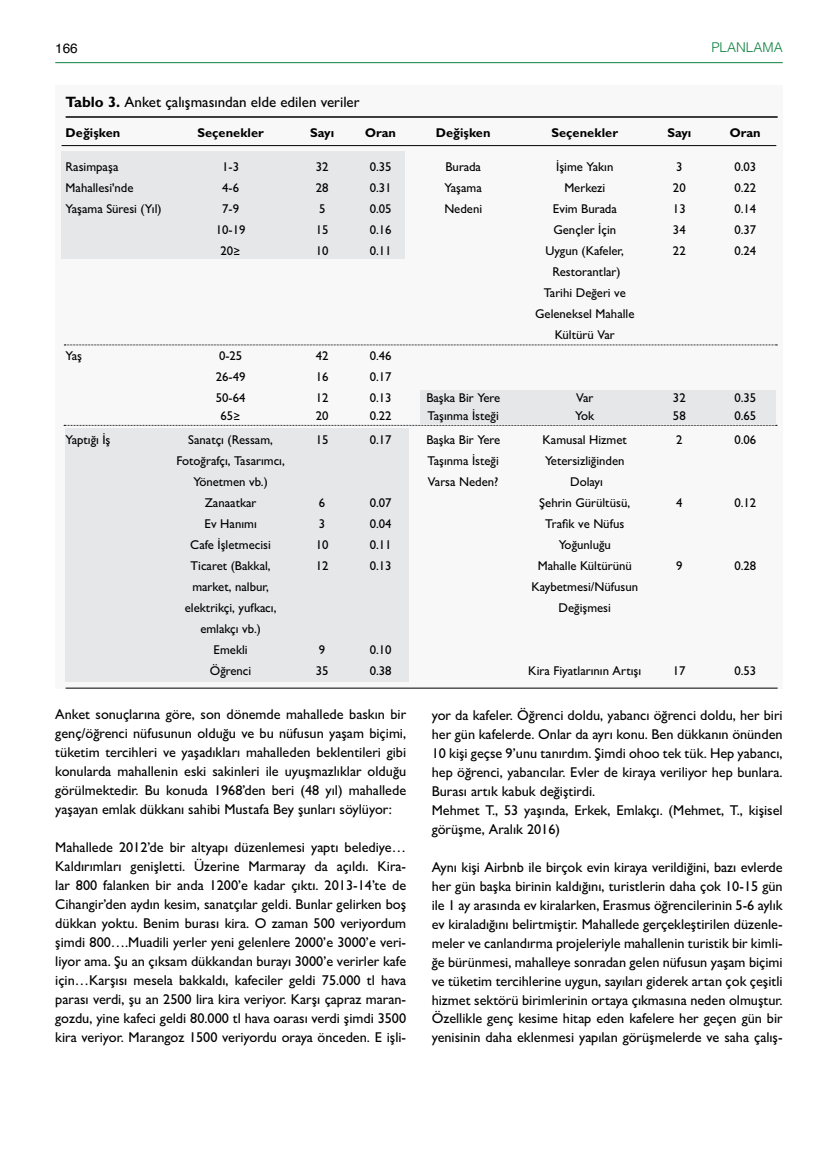
<style>
.page{position:relative;width:838px;height:1170px;background:#fff}
.page>*{position:absolute;margin:0;border:0;box-sizing:border-box;transform-origin:0 0}
.t1{font:500 15px "Gill Sans MT Pro";color:#000}
.t2{font:500 14.25px/19px "Gill Sans MT Pro";color:#000;text-align:justify}
.t3{font:300 13.5px "Helvetica";color:#0f8140}
.t4{font:13.5px "Helvetica";color:#000}
.t5{font:500 12.75px/21px "Gill Sans MT Pro";color:#000;text-align:center}
.t6{font:700 12.75px "Gill Sans MT Pro";color:#000}
.s1{font-weight:700}
</style>
<div class="page">
<hr style="left:55px;top:62px;width:727px;height:1px;background:#0f8140">
<div style="left:55px;top:85px;width:727px;height:603px;background:#f8f8f9"></div>
<hr style="left:66px;top:116px;width:711px;height:2px;background:#000">
<hr style="left:66px;top:687px;width:711px;height:1px;background:#000">
<svg style="left:64px;top:344px;width:713px;height:1px"></svg>
<svg style="left:64px;top:425px;width:713px;height:1px"></svg>
<hr style="left:62px;top:145px;width:714px;height:1px;background:#000">
<div style="left:62px;top:152px;width:343px;height:107px;background:#e6e7e8"></div>
<div style="left:66px;top:428px;width:343px;height:253px;background:#e6e7e8"></div>
<div style="left:420px;top:389px;width:356px;height:34px;background:#e6e7e8"></div>
<p class="t4" style="left:55px;top:38px;width:24px">166</p>
<p class="t3" style="left:711px;top:36px;width:73px">PLANLAMA</p>
<p class="t1" style="left:66px;top:93px;width:295px"><span class="s1">Tablo 3.</span> Anket çalışmasından elde edilen veriler</p>
<p class="t6" style="left:66px;top:125px;width:56px">Değişken</p>
<p class="t6" style="left:197px;top:125px;width:68px">Seçenekler</p>
<p class="t6" style="left:310px;top:125px;width:25px">Sayı</p>
<p class="t6" style="left:365px;top:125px;width:32px">Oran</p>
<p class="t6" style="left:436px;top:125px;width:56px">Değişken</p>
<p class="t6" style="left:551px;top:125px;width:68px">Seçenekler</p>
<p class="t6" style="left:667px;top:125px;width:25px">Sayı</p>
<p class="t6" style="left:730px;top:125px;width:32px">Oran</p>
<p class="t5" style="left:66px;top:156px;width:54px">Rasimpaşa</p>
<p class="t5" style="left:222px;top:156px;width:18px">1-3</p>
<p class="t5" style="left:316px;top:156px;width:14px">32</p>
<p class="t5" style="left:370px;top:156px;width:23px">0.35</p>
<p class="t5" style="left:445px;top:156px;width:37px">Burada</p>
<p class="t5" style="left:556px;top:156px;width:59px">İşime Yakın</p>
<p class="t5" style="left:676px;top:156px;width:8px">3</p>
<p class="t5" style="left:734px;top:156px;width:23px">0.03</p>
<p class="t5" style="left:66px;top:177px;width:69px">Mahallesi'nde</p>
<p class="t5" style="left:222px;top:177px;width:18px">4-6</p>
<p class="t5" style="left:316px;top:177px;width:14px">28</p>
<p class="t5" style="left:370px;top:177px;width:23px">0.31</p>
<p class="t5" style="left:444px;top:177px;width:39px">Yaşama</p>
<p class="t5" style="left:564px;top:177px;width:42px">Merkezi</p>
<p class="t5" style="left:673px;top:177px;width:14px">20</p>
<p class="t5" style="left:734px;top:177px;width:23px">0.22</p>
<p class="t5" style="left:66px;top:198px;width:97px">Yaşama Süresi (Yıl)</p>
<p class="t5" style="left:222px;top:198px;width:18px">7-9</p>
<p class="t5" style="left:319px;top:198px;width:8px">5</p>
<p class="t5" style="left:370px;top:198px;width:23px">0.05</p>
<p class="t5" style="left:444px;top:198px;width:39px">Nedeni</p>
<p class="t5" style="left:553px;top:198px;width:65px">Evim Burada</p>
<p class="t5" style="left:673px;top:198px;width:14px">13</p>
<p class="t5" style="left:734px;top:198px;width:23px">0.14</p>
<p class="t5" style="left:216px;top:219px;width:31px">10-19</p>
<p class="t5" style="left:316px;top:219px;width:14px">15</p>
<p class="t5" style="left:370px;top:219px;width:23px">0.16</p>
<p class="t5" style="left:553px;top:219px;width:64px">Gençler İçin</p>
<p class="t5" style="left:673px;top:219px;width:14px">34</p>
<p class="t5" style="left:734px;top:219px;width:23px">0.37</p>
<p class="t5" style="left:220px;top:240px;width:22px">20≥</p>
<p class="t5" style="left:316px;top:240px;width:14px">10</p>
<p class="t5" style="left:370px;top:240px;width:23px">0.11</p>
<p class="t5" style="left:545px;top:240px;width:80px">Uygun (Kafeler,</p>
<p class="t5" style="left:673px;top:240px;width:14px">22</p>
<p class="t5" style="left:734px;top:240px;width:23px">0.24</p>
<p class="t5" style="left:535px;top:261px;width:101px">Restorantlar)<br>Tarihi Değeri ve<br>Geleneksel Mahalle<br>Kültürü Var</p>
<p class="t5" style="left:66px;top:345px;width:18px">Yaş</p>
<p class="t5" style="left:219px;top:345px;width:25px">0-25</p>
<p class="t5" style="left:316px;top:345px;width:14px">42</p>
<p class="t5" style="left:370px;top:345px;width:23px">0.46</p>
<p class="t5" style="left:216px;top:366px;width:31px">26-49</p>
<p class="t5" style="left:316px;top:366px;width:14px">16</p>
<p class="t5" style="left:370px;top:366px;width:23px">0.17</p>
<p class="t5" style="left:216px;top:387px;width:31px">50-64</p>
<p class="t5" style="left:316px;top:387px;width:14px">12</p>
<p class="t5" style="left:370px;top:387px;width:23px">0.13</p>
<p class="t5" style="left:426px;top:387px;width:75px">Başka Bir Yere</p>
<p class="t5" style="left:576px;top:387px;width:19px">Var</p>
<p class="t5" style="left:673px;top:387px;width:14px">32</p>
<p class="t5" style="left:734px;top:387px;width:23px">0.35</p>
<p class="t5" style="left:220px;top:405px;width:22px">65≥</p>
<p class="t5" style="left:316px;top:405px;width:14px">20</p>
<p class="t5" style="left:370px;top:405px;width:23px">0.22</p>
<p class="t5" style="left:427px;top:405px;width:73px">Taşınma İsteği</p>
<p class="t5" style="left:575px;top:405px;width:21px">Yok</p>
<p class="t5" style="left:673px;top:405px;width:14px">58</p>
<p class="t5" style="left:734px;top:405px;width:23px">0.65</p>
<p class="t5" style="left:66px;top:429px;width:46px">Yaptığı İş</p>
<p class="t5" style="left:188px;top:429px;width:86px">Sanatçı (Ressam,</p>
<p class="t5" style="left:316px;top:429px;width:14px">15</p>
<p class="t5" style="left:370px;top:429px;width:23px">0.17</p>
<p class="t5" style="left:426px;top:429px;width:75px">Başka Bir Yere</p>
<p class="t5" style="left:542px;top:429px;width:86px">Kamusal Hizmet</p>
<p class="t5" style="left:676px;top:429px;width:8px">2</p>
<p class="t5" style="left:734px;top:429px;width:23px">0.06</p>
<p class="t5" style="left:176px;top:450px;width:110px">Fotoğrafçı, Tasarımcı,</p>
<p class="t5" style="left:427px;top:450px;width:73px">Taşınma İsteği</p>
<p class="t5" style="left:545px;top:450px;width:81px">Yetersizliğinden</p>
<p class="t5" style="left:193px;top:471px;width:76px">Yönetmen vb.)</p>
<p class="t5" style="left:428px;top:471px;width:72px">Varsa Neden?</p>
<p class="t5" style="left:570px;top:471px;width:34px">Dolayı</p>
<p class="t5" style="left:205px;top:492px;width:53px">Zanaatkar</p>
<p class="t5" style="left:319px;top:492px;width:8px">6</p>
<p class="t5" style="left:370px;top:492px;width:23px">0.07</p>
<p class="t5" style="left:539px;top:492px;width:92px">Şehrin Gürültüsü,</p>
<p class="t5" style="left:676px;top:492px;width:8px">4</p>
<p class="t5" style="left:734px;top:492px;width:23px">0.12</p>
<p class="t5" style="left:204px;top:513px;width:54px">Ev Hanımı</p>
<p class="t5" style="left:319px;top:513px;width:8px">3</p>
<p class="t5" style="left:370px;top:513px;width:23px">0.04</p>
<p class="t5" style="left:545px;top:513px;width:80px">Trafik ve Nüfus</p>
<p class="t5" style="left:190px;top:534px;width:82px">Cafe İşletmecisi</p>
<p class="t5" style="left:316px;top:534px;width:14px">10</p>
<p class="t5" style="left:370px;top:534px;width:23px">0.11</p>
<p class="t5" style="left:558px;top:534px;width:54px">Yoğunluğu</p>
<p class="t5" style="left:190px;top:555px;width:82px">Ticaret (Bakkal,</p>
<p class="t5" style="left:316px;top:555px;width:14px">12</p>
<p class="t5" style="left:370px;top:555px;width:23px">0.13</p>
<p class="t5" style="left:538px;top:555px;width:96px">Mahalle Kültürünü</p>
<p class="t5" style="left:676px;top:555px;width:8px">9</p>
<p class="t5" style="left:734px;top:555px;width:23px">0.28</p>
<p class="t5" style="left:192px;top:576px;width:78px">market, nalbur,</p>
<p class="t5" style="left:531px;top:576px;width:108px">Kaybetmesi/Nüfusun</p>
<p class="t5" style="left:185px;top:597px;width:93px">elektrikçi, yufkacı,</p>
<p class="t5" style="left:558px;top:597px;width:54px">Değişmesi</p>
<p class="t5" style="left:200px;top:618px;width:62px">emlakçı vb.)<br>Emekli</p>
<p class="t5" style="left:319px;top:639px;width:8px">9</p>
<p class="t5" style="left:370px;top:639px;width:23px">0.10</p>
<p class="t5" style="left:210px;top:660px;width:43px">Öğrenci</p>
<p class="t5" style="left:316px;top:660px;width:14px">35</p>
<p class="t5" style="left:370px;top:660px;width:23px">0.38</p>
<p class="t5" style="left:528px;top:660px;width:114px">Kira Fiyatlarının Artışı</p>
<p class="t5" style="left:673px;top:660px;width:14px">17</p>
<p class="t5" style="left:734px;top:660px;width:23px">0.53</p>
<p class="t2" style="left:55px;top:704px;width:352px">Anket sonuçlarına göre, son dönemde mahallede baskın bir genç/öğrenci nüfusunun olduğu ve bu nüfusun yaşam biçimi, tüketim tercihleri ve yaşadıkları mahalleden beklentileri gibi konularda mahallenin eski sakinleri ile uyuşmazlıklar olduğu görülmektedir. Bu konuda 1968’den beri (48 yıl) mahallede yaşayan emlak dükkanı sahibi Mustafa Bey şunları söylüyor:</p>
<p class="t2" style="left:55px;top:837px;width:352px">Mahallede 2012’de bir altyapı düzenlemesi yaptı belediye… Kaldırımları genişletti. Üzerine Marmaray da açıldı. Kira&shy;lar 800 falanken bir anda 1200’e kadar çıktı. 2013-14’te de Cihangir’den aydın kesim, sanatçılar geldi. Bunlar gelirken boş dükkan yoktu. Benim burası kira. O zaman 500 veriyordum şimdi 800….Muadili yerler yeni gelenlere 2000’e 3000’e veri&shy;liyor ama. Şu an çıksam dükkandan burayı 3000’e verirler kafe için…Karşısı mesela bakkaldı, kafeciler geldi 75.000 tl hava parası verdi, şu an 2500 lira kira veriyor. Karşı çapraz maran&shy;gozdu, yine kafeci geldi 80.000 tl hava oarası verdi şimdi 3500 kira veriyor. Marangoz 1500 veriyordu oraya önceden. E işli-</p>
<p class="t2" style="left:432px;top:706px;width:352px;text-align:left">yor da kafeler. Öğrenci doldu, yabancı öğrenci doldu, her biri her gün kafelerde. Onlar da ayrı konu. Ben dükkanın önünden 10 kişi geçse 9’unu tanırdım. Şimdi ohoo tek tük. Hep yabancı, hep öğrenci, yabancılar. Evler de kiraya veriliyor hep bunlara.<br>Burası artık kabuk değiştirdi.<br>Mehmet T., 53 yaşında, Erkek, Emlakçı. (Mehmet, T., kişisel görüşme, Aralık 2016)</p>
<p class="t2" style="left:432px;top:857px;width:352px">Aynı kişi Airbnb ile birçok evin kiraya verildiğini, bazı evlerde her gün başka birinin kaldığını, turistlerin daha çok 10-15 gün ile 1 ay arasında ev kiralarken, Erasmus öğrencilerinin 5-6 aylık ev kiraladığını belirtmiştir. Mahallede gerçekleştirilen düzenle&shy;meler ve canlandırma projeleriyle mahallenin turistik bir kimli&shy;ğe bürünmesi, mahalleye sonradan gelen nüfusun yaşam biçimi ve tüketim tercihlerine uygun, sayıları giderek artan çok çeşitli hizmet sektörü birimlerinin ortaya çıkmasına neden olmuştur.<br>Özellikle genç kesime hitap eden kafelere her geçen gün bir yenisinin daha eklenmesi yapılan görüşmelerde ve saha çalış-</p>
</div>
